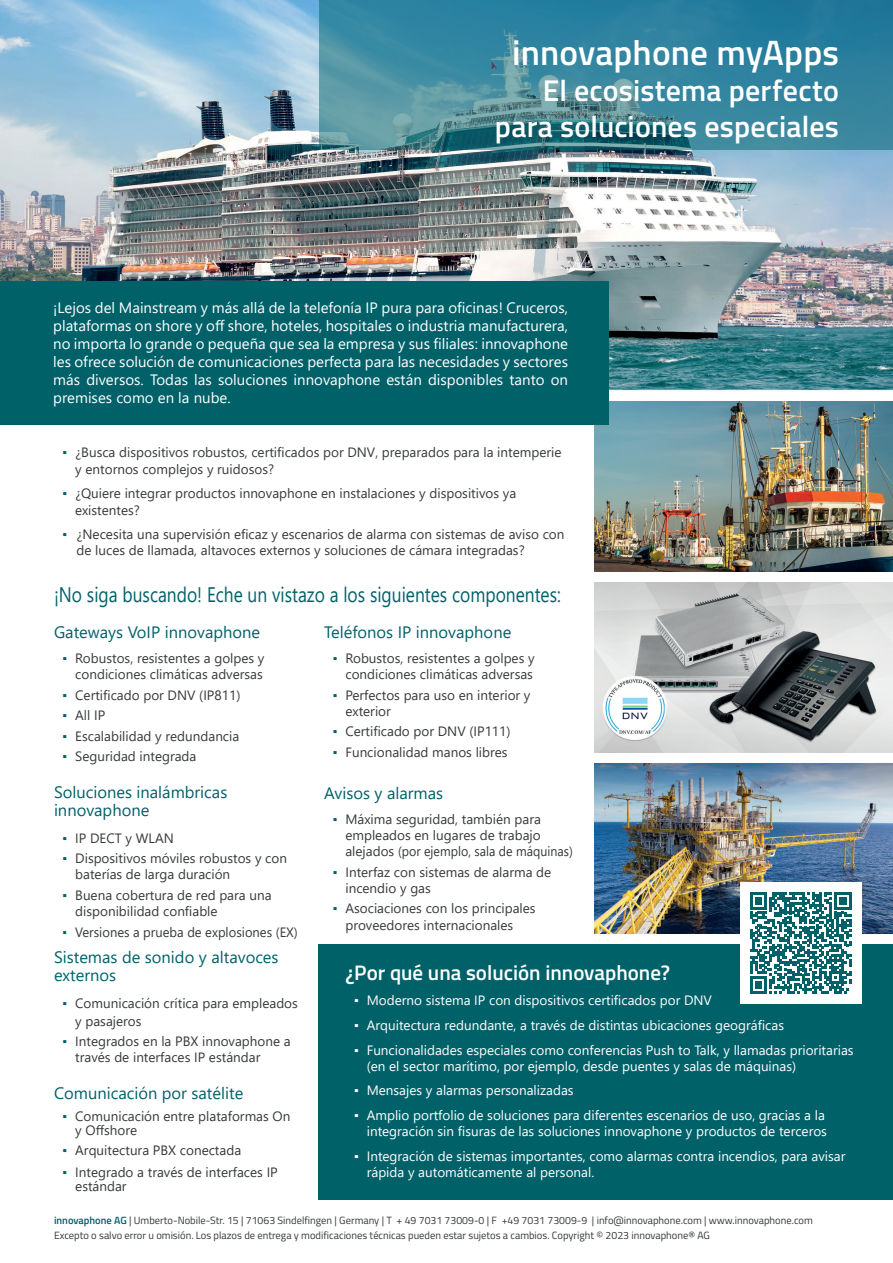
<style>
.page{position:relative;width:893px;height:1263px;background:#fff}
.page>*{position:absolute;margin:0;border:0;box-sizing:border-box;transform-origin:0 0}
.t1{font:600 35.25px "Titillium Web";letter-spacing:.005em;color:#fff}
.t2{font:600 30px/36px "Titillium Web";letter-spacing:.005em;color:#fff;text-align:right}
.t3{font:21px "Segoe UI";color:#006169;scale:.83 1}
.t4{font:600 21px "Titillium Web";color:#fff}
.t5{font:16.5px/18px "Segoe UI";color:#006169}
.t6{font:15px/18px "Segoe UI";color:#fff;text-align:justify}
.t7{font:13.5px/16.2px "Segoe UI";color:#36393c}
.t8{font:13.5px/16.2px "Segoe UI";color:#fff}
.t9{font:13.5px "Segoe UI";color:#36393c;scale:.96 1}
.t10{font:10.5px/15px "Titillium Web";color:#36393c}
.s1{color:#006169}
.s2{font-weight:600;color:#006169}
</style>
<div class="page">
<img style="left:594px;top:763px;width:299px;height:170px">
<img style="left:594px;top:583px;width:299px;height:170px">
<img style="left:594px;top:401px;width:299px;height:170px">
<img style="left:0;top:0;width:893px;height:391px">
<svg style="left:319px;top:0;width:574px;height:150px;background:#39859b"></svg>
<div style="left:0;top:281px;width:608px;height:143px;background:#006169"></div>
<div style="left:319px;top:944px;width:574px;height:255px;background:#006169"></div>
<div style="left:740px;top:882px;width:121px;height:121px;background:#fff"></div>
<svg style="left:750px;top:892px;width:101px;height:101px"></svg>
<h1 class="t1" style="left:512px;top:27px;width:328px">innovaphone myApps</h1>
<h2 class="t2" style="left:495px;top:71px;width:346px">El ecosistema perfecto para soluciones especiales</h2>
<p class="t6" style="left:53px;top:298px;width:516px">¡Lejos del Mainstream y más allá de la telefonía IP pura para oficinas! Cruceros, plataformas on shore y off shore, hoteles, hospitales o industria manufacturera, no importa lo grande o pequeña que sea la empresa y sus filiales: innovaphone les ofrece solución de comunicaciones perfecta para las necesidades y sectores más diversos. Todas las soluciones innovaphone están disponibles tanto on premises como en la nube.</p>
<p class="t7" style="left:75px;top:443px;width:488px;text-indent:-13px"><span class="s1">▪</span> ¿Busca dispositivos robustos, certificados por DNV, preparados para la intemperie y entornos complejos y ruidosos?</p>
<p class="t7" style="left:75px;top:484px;width:443px;text-indent:-13px"><span class="s1">▪</span> ¿Quiere integrar productos innovaphone en instalaciones y dispositivos ya existentes?</p>
<p class="t7" style="left:77px;top:525px;width:489px;text-indent:-14px"><span class="s1">▪</span> ¿Necesita una supervisión eficaz y escenarios de alarma con sistemas de aviso con de luces de llamada, altavoces externos y soluciones de cámara integradas?</p>
<h3 class="t3" style="left:54px;top:575px;width:612px">¡No siga buscando! Eche un vistazo a los siguientes componentes:</h3>
<p class="t5" style="left:54px;top:622px;width:208px">Gateways VoIP innovaphone</p>
<p class="t7" style="left:63px;top:649px;width:203px;text-align:right"><span class="s1">▪</span> Robustos, resistentes a golpes y condiciones climáticas adversas</p>
<p class="t7" style="left:63px;top:685px;width:179px"><span class="s1">▪</span> Certificado por DNV (IP811)</p>
<p class="t7" style="left:63px;top:706px;width:44px"><span class="s1">▪</span> All IP</p>
<p class="t7" style="left:63px;top:726px;width:178px"><span class="s1">▪</span> Escalabilidad y redundancia</p>
<p class="t7" style="left:63px;top:747px;width:135px"><span class="s1">▪</span> Seguridad integrada</p>
<p class="t5" style="left:54px;top:782px;width:175px">Soluciones inalámbricas innovaphone</p>
<p class="t7" style="left:63px;top:828px;width:113px"><span class="s1">▪</span> IP DECT y WLAN</p>
<p class="t7" style="left:75px;top:849px;width:213px;text-indent:-13px"><span class="s1">▪</span> Dispositivos móviles robustos y con baterías de larga duración</p>
<p class="t7" style="left:75px;top:886px;width:198px;text-indent:-13px"><span class="s1">▪</span> Buena cobertura de red para una disponibilidad confiable</p>
<p class="t9" style="left:63px;top:919px;width:247px"><span class="s1">▪</span> Versiones a prueba de explosiones (EX)</p>
<p class="t5" style="left:54px;top:947px;width:226px">Sistemas de sonido y altavoces externos</p>
<p class="t7" style="left:75px;top:992px;width:224px;line-height:18px;text-indent:-13px"><span class="s1">▪</span> Comunicación crítica para empleados y pasajeros</p>
<p class="t7" style="left:75px;top:1032px;width:217px;text-indent:-13px"><span class="s1">▪</span> Integrados en la PBX innovaphone a través de interfaces IP estándar</p>
<p class="t5" style="left:54px;top:1083px;width:191px">Comunicación por satélite</p>
<p class="t7" style="left:75px;top:1108px;width:217px;line-height:13.5px;text-indent:-13px"><span class="s1">▪</span> Comunicación entre plataformas On y Offshore</p>
<p class="t7" style="left:63px;top:1141px;width:180px"><span class="s1">▪</span> Arquitectura PBX conectada</p>
<p class="t7" style="left:75px;top:1164px;width:204px;line-height:13.5px;text-indent:-13px"><span class="s1">▪</span> Integrado a través de interfaces IP estándar</p>
<p class="t5" style="left:324px;top:622px;width:189px">Teléfonos IP innovaphone</p>
<p class="t7" style="left:333px;top:649px;width:203px;text-align:right"><span class="s1">▪</span> Robustos, resistentes a golpes y condiciones climáticas adversas</p>
<p class="t7" style="left:345px;top:685px;width:187px;text-indent:-13px"><span class="s1">▪</span> Perfectos para uso en interior y exterior</p>
<p class="t7" style="left:333px;top:722px;width:179px"><span class="s1">▪</span> Certificado por DNV (IP111)</p>
<p class="t7" style="left:333px;top:743px;width:176px"><span class="s1">▪</span> Funcionalidad manos libres</p>
<p class="t5" style="left:324px;top:783px;width:121px">Avisos y alarmas</p>
<p class="t7" style="left:345px;top:810px;width:229px;text-indent:-13px"><span class="s1">▪</span> Máxima seguridad, también para empleados en lugares de trabajo alejados (por ejemplo, sala de máquinas)</p>
<p class="t7" style="left:345px;top:863px;width:207px;text-indent:-13px"><span class="s1">▪</span> Interfaz con sistemas de alarma de incendio y gas</p>
<p class="t7" style="left:345px;top:899px;width:192px;text-indent:-13px"><span class="s1">▪</span> Asociaciones con los principales proveedores internacionales</p>
<h3 class="t4" style="left:345px;top:957px;width:326px">¿Por qué una solución innovaphone?</h3>
<p class="t8" style="left:354px;top:991px;width:359px">▪ Moderno sistema IP con dispositivos certificados por DNV</p>
<p class="t8" style="left:354px;top:1016px;width:432px">▪ Arquitectura redundante, a través de distintas ubicaciones geográficas</p>
<p class="t8" style="left:367px;top:1040px;width:488px;text-indent:-13px">▪ Funcionalidades especiales como conferencias Push to Talk, y llamadas prioritarias (en el sector marítimo, por ejemplo, desde puentes y salas de máquinas)</p>
<p class="t8" style="left:354px;top:1081px;width:221px">▪ Mensajes y alarmas personalizadas</p>
<p class="t8" style="left:354px;top:1106px;width:474px;text-align:right">▪ Amplio portfolio de soluciones para diferentes escenarios de uso, gracias a la integración sin fisuras de las soluciones innovaphone y productos de terceros</p>
<p class="t8" style="left:367px;top:1147px;width:480px;text-indent:-13px">▪ Integración de sistemas importantes, como alarmas contra incendios, para avisar rápida y automáticamente al personal.</p>
<p class="t10" style="left:54px;top:1213px;width:760px"><span class="s2">innovaphone AG</span> | Umberto-Nobile-Str. 15 | 71063 Sindelfingen | Germany | T + 49 7031 73009-0 | F +49 7031 73009-9 | info@innovaphone.com | www.innovaphone.com<br>Excepto o salvo error u omisión. Los plazos de entrega y modificaciones técnicas pueden estar sujetos a cambios. Copyright © 2023 innovaphone® AG</p>
</div>
